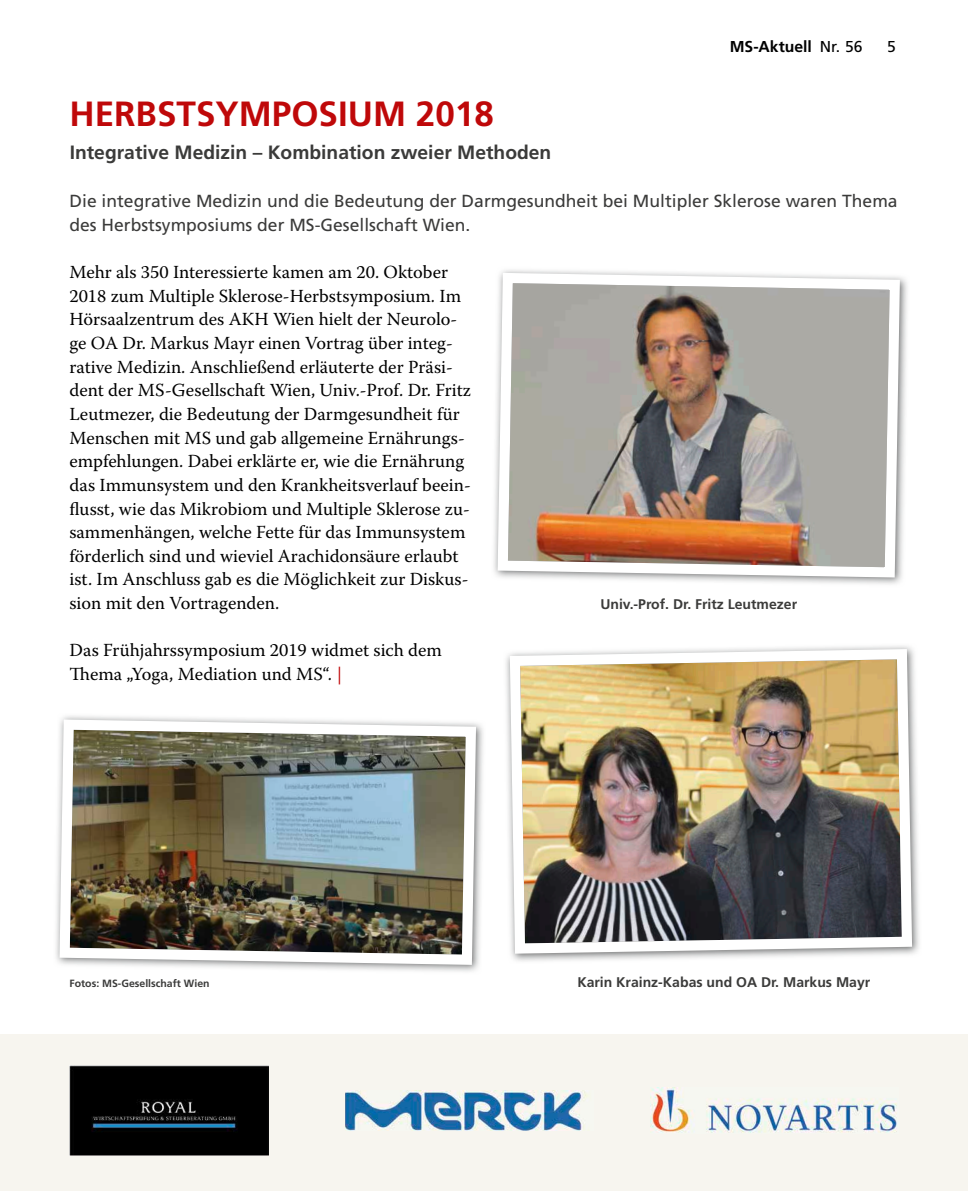
<style>
.page{position:relative;width:968px;height:1191px;background:#fff}
.page>*{position:absolute;margin:0;border:0;box-sizing:border-box;transform-origin:0 0}
.t1{font:700 35px "Frutiger LT Std";color:#bf0809}
.t2{font:700 19.25px "Frutiger LT Std";color:#3b3b3a}
.t3{font:18.38px/23.6px "Warnock Pro";color:#000}
.t4{font:17.5px/23.6px "Frutiger LT Std";color:#3b3b3a}
.t5{font:700 15.75px "Frutiger LT Std";color:#000}
.t6{font:15.75px "Frutiger LT Std";color:#000}
.t7{font:700 14px "Frutiger LT Std";color:#3b3b3a}
.t8{font:700 10.5px "Frutiger LT Std";color:#3b3b3a}
.s1{font-weight:400}
.s2{color:#bf0809}
</style>
<div class="page">
<div style="left:0;top:1034px;width:967px;height:157px;background:#f7f5ef"></div>
<img style="left:345px;top:1090px;width:242px;height:40px">
<img style="left:650px;top:1087px;width:247px;height:46px">
<img style="left:69px;top:1065px;width:199px;height:90px">
<img style="left:494px;top:270px;width:413px;height:314px">
<img style="left:497px;top:273px;width:402px;height:304px">
<img style="left:506px;top:646px;width:413px;height:315px">
<img style="left:509px;top:649px;width:402px;height:304px">
<img style="left:56px;top:716px;width:427px;height:256px">
<img style="left:60px;top:719px;width:416px;height:246px">
<h1 class="t1" style="left:69px;top:93px;width:426px">HERBSTSYMPOSIUM 2018</h1>
<p class="t2" style="left:70px;top:141px;width:483px">Integrative Medizin – Kombination zweier Methoden</p>
<p class="t5" style="left:729px;top:37px;width:134px">MS-Aktuell <span class="s1">Nr. 56</span></p>
<p class="t6" style="left:887px;top:37px;width:10px">5</p>
<p class="t4" style="left:69px;top:189px;width:829px">Die integrative Medizin und die Bedeutung der Darmgesundheit bei Multipler Sklerose waren Thema des Herbstsymposiums der MS-Gesellschaft Wien.</p>
<p class="t3" style="left:69px;top:260px;width:403px">Mehr als 350 Interessierte kamen am 20. Oktober 2018 zum Multiple Sklerose-Herbstsymposium. Im Hörsaalzentrum des AKH Wien hielt der Neurolo&shy;ge OA Dr. Markus Mayr einen Vortrag über integ&shy;rative Medizin. Anschließend erläuterte der Präsi&shy;dent der MS-Gesellschaft Wien, Univ.-Prof. Dr. Fritz Leutmezer, die Bedeutung der Darmgesundheit für Menschen mit MS und gab allgemeine Ernährungs&shy;empfehlungen. Dabei erklärte er, wie die Ernährung das Immunsystem und den Krankheitsverlauf beein&shy;flusst, wie das Mikrobiom und Multiple Sklerose zu&shy;sammenhängen, welche Fette für das Immunsystem förderlich sind und wieviel Arachidonsäure erlaubt ist. Im Anschluss gab es die Möglichkeit zur Diskus&shy;sion mit den Vortragenden.</p>
<p class="t3" style="left:69px;top:638px;width:374px">Das Frühjahrssymposium 2019 widmet sich dem<br>Thema „Yoga, Mediation und MS“. <span class="s2">|</span></p>
<p class="t7" style="left:600px;top:596px;width:198px">Univ.-Prof. Dr. Fritz Leutmezer</p>
<p class="t8" style="left:69px;top:977px;width:142px">Fotos: MS-Gesellschaft Wien</p>
<p class="t7" style="left:577px;top:974px;width:294px">Karin Krainz-Kabas und OA Dr. Markus Mayr</p>
</div>
